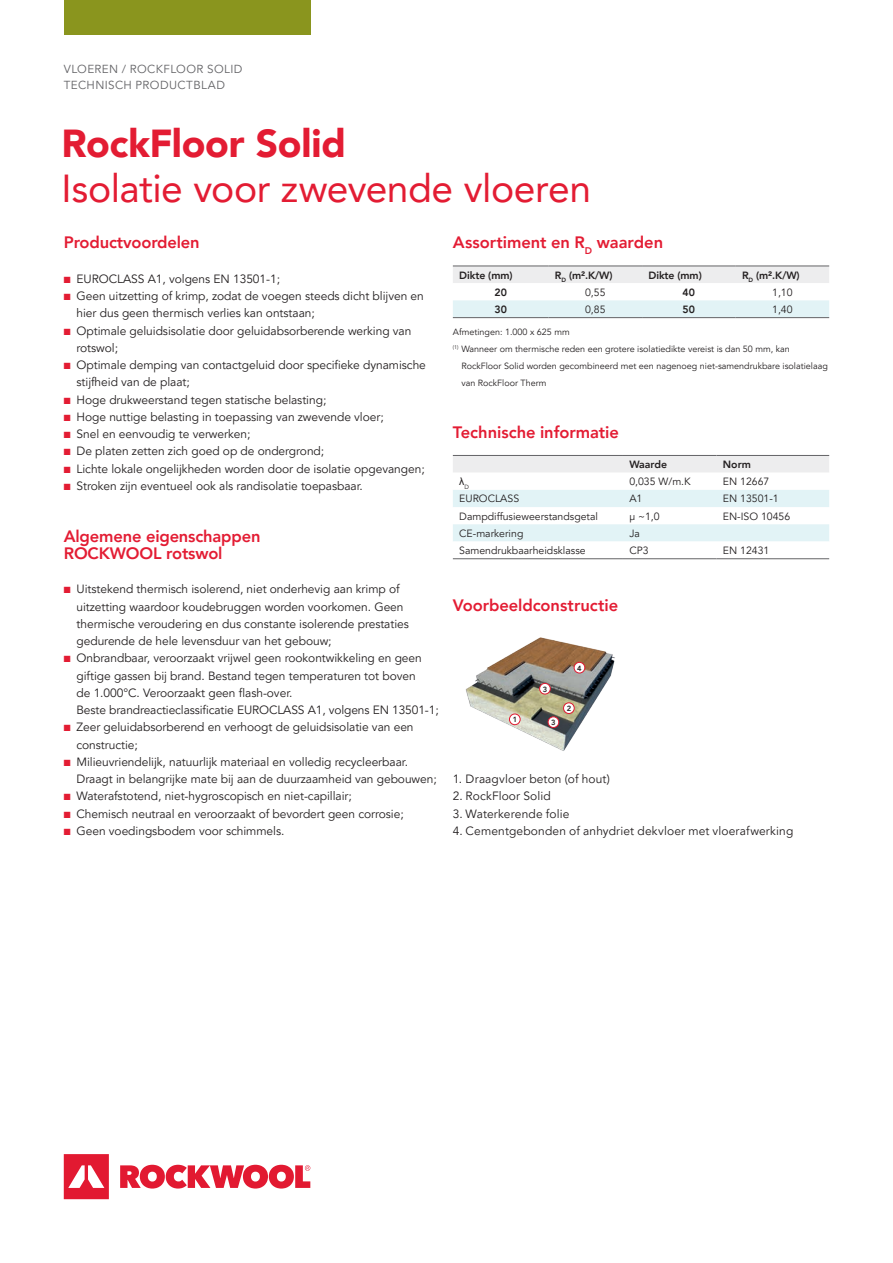
<style>
.page{position:relative;width:893px;height:1263px;background:#fff}
.page>*{position:absolute;margin:0;border:0;box-sizing:border-box;transform-origin:0 0}
.t1{font:39px "Avenir LT Pro";letter-spacing:-.01em;color:#e31c33}
.t2{font:900 39px "Avenir LT Pro";letter-spacing:-.005em;color:#e31c33}
.t3{font:800 16.5px/17.2px "Avenir LT Pro";letter-spacing:-.01em;color:#e31c33}
.t4{font:12px/17.2px "Avenir LT Pro";letter-spacing:-.005em;color:#231f20}
.t5{font:11.7px/16.5px "Avenir LT Pro";letter-spacing:.035em;color:#636366}
.t6{font:10.5px "Avenir LT Pro";color:#231f20}
.t7{font:800 10.5px "Avenir LT Pro";letter-spacing:-.01em;color:#231f20}
.t8{font:10.5px "Arial";color:#231f20}
.t9{font:9px "Avenir LT Pro";color:#231f20}
.t10{font:800 7.5px "Avenir LT Pro";color:#231f20}
.s1{color:#e31c33}
</style>
<div class="page">
<svg style="left:453px;top:456px;width:376px;height:85px"></svg>
<hr style="left:453px;top:455px;width:170px;height:1px;background:#636366">
<hr style="left:623px;top:455px;width:93px;height:1px;background:#636366">
<hr style="left:716px;top:455px;width:113px;height:1px;background:#636366">
<hr style="left:453px;top:558px;width:170px;height:1px;background:#636366">
<hr style="left:623px;top:558px;width:93px;height:1px;background:#636366">
<hr style="left:716px;top:558px;width:113px;height:1px;background:#636366">
<div style="left:64px;top:0;width:246px;height:34px;background:#8a951e"></div>
<svg style="left:64px;top:1154px;width:246px;height:45px"></svg>
<svg style="left:453px;top:267px;width:376px;height:50px"></svg>
<hr style="left:453px;top:266px;width:96px;height:1px;background:#636366">
<hr style="left:549px;top:266px;width:93px;height:1px;background:#636366">
<hr style="left:642px;top:266px;width:94px;height:1px;background:#636366">
<hr style="left:736px;top:266px;width:93px;height:1px;background:#636366">
<hr style="left:453px;top:317px;width:96px;height:1px;background:#636366">
<hr style="left:549px;top:317px;width:93px;height:1px;background:#636366">
<hr style="left:642px;top:317px;width:94px;height:1px;background:#636366">
<hr style="left:736px;top:317px;width:93px;height:1px;background:#636366">
<img style="left:465px;top:637px;width:150px;height:114px">
<div style="left:574px;top:662px;width:11px;height:11px;background:#fff;border-radius:50%"></div>
<div style="left:574px;top:662px;width:11px;height:11px;border:1px solid #e21931;border-radius:50%"></div>
<div style="left:563px;top:703px;width:11px;height:10px;background:#fff;border-radius:50%"></div>
<div style="left:563px;top:702px;width:12px;height:12px;border:1px solid #e21931;border-radius:50%"></div>
<div style="left:540px;top:683px;width:10px;height:11px;background:#fff;border-radius:50%"></div>
<div style="left:539px;top:683px;width:12px;height:11px;border:1px solid #e21931;border-radius:50%"></div>
<div style="left:509px;top:714px;width:11px;height:11px;background:#fff;border-radius:50%"></div>
<div style="left:509px;top:714px;width:11px;height:11px;border:1px solid #e21931;border-radius:50%"></div>
<div style="left:548px;top:717px;width:11px;height:10px;background:#fff;border-radius:50%"></div>
<div style="left:548px;top:716px;width:11px;height:12px;border:1px solid #e21931;border-radius:50%"></div>
<p class="t5" style="left:64px;top:61px;width:180px">VLOEREN / ROCKFLOOR SOLID<br>TECHNISCH PRODUCTBLAD</p>
<h1 class="t2" style="left:62px;top:120px;width:286px">RockFloor Solid</h1>
<h1 class="t1" style="left:62px;top:165px;width:531px">Isolatie voor zwevende vloeren</h1>
<h2 class="t3" style="left:64px;top:234px;width:137px">Productvoordelen</h2>
<p class="t4" style="left:64px;top:270px;width:218px"><span class="s1">■</span> EUROCLASS A1, volgens EN 13501-1;</p>
<p class="t4" style="left:77px;top:288px;width:349px;text-indent:-13px"><span class="s1">■</span> Geen uitzetting of krimp, zodat de voegen steeds dicht blijven en hier dus geen thermisch verlies kan ontstaan;</p>
<p class="t4" style="left:77px;top:322px;width:336px;text-indent:-13px"><span class="s1">■</span> Optimale geluidsisolatie door geluidabsorberende werking van rotswol;</p>
<p class="t4" style="left:77px;top:357px;width:351px;text-indent:-13px"><span class="s1">■</span> Optimale demping van contactgeluid door specifieke dynamische stijfheid van de plaat;</p>
<p class="t4" style="left:64px;top:391px;width:264px"><span class="s1">■</span> Hoge drukweerstand tegen statische belasting;</p>
<p class="t4" style="left:64px;top:408px;width:321px"><span class="s1">■</span> Hoge nuttige belasting in toepassing van zwevende vloer;</p>
<p class="t4" style="left:64px;top:426px;width:188px"><span class="s1">■</span> Snel en eenvoudig te verwerken;</p>
<p class="t4" style="left:64px;top:443px;width:262px"><span class="s1">■</span> De platen zetten zich goed op de ondergrond;</p>
<p class="t4" style="left:64px;top:460px;width:362px"><span class="s1">■</span> Lichte lokale ongelijkheden worden door de isolatie opgevangen;</p>
<p class="t4" style="left:64px;top:477px;width:301px"><span class="s1">■</span> Stroken zijn eventueel ook als randisolatie toepasbaar.</p>
<h2 class="t3" style="left:64px;top:527px;width:198px">Algemene eigenschappen<br>ROCKWOOL rotswol</h2>
<p class="t4" style="left:77px;top:581px;width:334px;text-indent:-13px"><span class="s1">■</span> Uitstekend thermisch isolerend, niet onderhevig aan krimp of uitzetting waardoor koudebruggen worden voorkomen. Geen thermische veroudering en dus constante isolerende prestaties gedurende de hele levensduur van het gebouw;</p>
<p class="t4" style="left:77px;top:650px;width:364px;text-indent:-13px"><span class="s1">■</span> Onbrandbaar, veroorzaakt vrijwel geen rookontwikkeling en geen giftige gassen bij brand. Bestand tegen temperaturen tot boven<br>de 1.000°C. Veroorzaakt geen flash-over.<br>Beste brandreactieclassificatie EUROCLASS A1, volgens EN 13501-1;</p>
<p class="t4" style="left:77px;top:719px;width:339px;text-indent:-13px"><span class="s1">■</span> Zeer geluidabsorberend en verhoogt de geluidsisolatie van een constructie;</p>
<p class="t4" style="left:77px;top:753px;width:362px;text-indent:-13px"><span class="s1">■</span> Milieuvriendelijk, natuurlijk materiaal en volledig recycleerbaar.<br>Draagt in belangrijke mate bij aan de duurzaamheid van gebouwen;</p>
<p class="t4" style="left:64px;top:788px;width:290px"><span class="s1">■</span> Waterafstotend, niet-hygroscopisch en niet-capillair;</p>
<p class="t4" style="left:64px;top:805px;width:341px"><span class="s1">■</span> Chemisch neutraal en veroorzaakt of bevordert geen corrosie;</p>
<p class="t4" style="left:64px;top:822px;width:222px"><span class="s1">■</span> Geen voedingsbodem voor schimmels.</p>
<h2 class="t3" style="left:453px;top:234px;width:212px">Assortiment en R<sub>D</sub> waarden</h2>
<p class="t7" style="left:459px;top:269px;width:55px">Dikte (mm)</p>
<p class="t7" style="left:555px;top:269px;width:59px">R<sub>D</sub> (m².K/W)</p>
<p class="t7" style="left:648px;top:269px;width:55px">Dikte (mm)</p>
<p class="t7" style="left:742px;top:269px;width:59px">R<sub>D</sub> (m².K/W)</p>
<p class="t7" style="left:494px;top:286px;width:14px">20</p>
<p class="t6" style="left:585px;top:286px;width:22px">0,55</p>
<p class="t7" style="left:683px;top:286px;width:14px">40</p>
<p class="t6" style="left:772px;top:286px;width:22px">1,10</p>
<p class="t7" style="left:494px;top:303px;width:14px">30</p>
<p class="t6" style="left:585px;top:303px;width:22px">0,85</p>
<p class="t7" style="left:683px;top:303px;width:14px">50</p>
<p class="t6" style="left:772px;top:303px;width:22px">1,40</p>
<p class="t9" style="left:453px;top:326px;width:118px">Afmetingen: 1.000 x 625 mm</p>
<p class="t9" style="left:453px;top:343px;width:338px"><sup>(1)</sup> Wanneer om thermische reden een grotere isolatiedikte vereist is dan 50 mm, kan</p>
<p class="t9" style="left:461px;top:361px;width:368px">RockFloor Solid worden gecombineerd met een nagenoeg niet-samendrukbare isolatielaag</p>
<p class="t9" style="left:461px;top:378px;width:87px">van RockFloor Therm</p>
<h2 class="t3" style="left:453px;top:424px;width:167px">Technische informatie</h2>
<p class="t7" style="left:629px;top:458px;width:39px">Waarde</p>
<p class="t7" style="left:723px;top:458px;width:30px">Norm</p>
<p class="t8" style="left:459px;top:475px;width:11px">λ<sub>D</sub></p>
<p class="t6" style="left:629px;top:475px;width:63px">0,035 W/m.K</p>
<p class="t6" style="left:723px;top:475px;width:48px">EN 12667</p>
<p class="t6" style="left:459px;top:493px;width:61px">EUROCLASS</p>
<p class="t6" style="left:629px;top:493px;width:15px">A1</p>
<p class="t6" style="left:723px;top:493px;width:57px">EN 13501-1</p>
<p class="t6" style="left:459px;top:510px;width:140px">Dampdiffusieweerstandsgetal</p>
<p class="t6" style="left:629px;top:510px;width:32px">μ ~1,0</p>
<p class="t6" style="left:723px;top:510px;width:69px">EN-ISO 10456</p>
<p class="t6" style="left:459px;top:527px;width:66px">CE-markering</p>
<p class="t6" style="left:629px;top:527px;width:12px">Ja</p>
<p class="t6" style="left:459px;top:544px;width:128px">Samendrukbaarheidsklasse</p>
<p class="t6" style="left:629px;top:544px;width:21px">CP3</p>
<p class="t6" style="left:723px;top:544px;width:48px">EN 12431</p>
<h2 class="t3" style="left:453px;top:596px;width:167px">Voorbeeldconstructie</h2>
<p class="t10" style="left:577px;top:663px;width:6px">4</p>
<p class="t10" style="left:543px;top:684px;width:6px">3</p>
<p class="t10" style="left:567px;top:704px;width:6px">2</p>
<p class="t10" style="left:513px;top:715px;width:6px">1</p>
<p class="t10" style="left:551px;top:718px;width:6px">3</p>
<p class="t4" style="left:453px;top:771px;width:159px">1. Draagvloer beton (of hout)</p>
<p class="t4" style="left:453px;top:788px;width:99px">2. RockFloor Solid</p>
<p class="t4" style="left:453px;top:805px;width:118px">3. Waterkerende folie</p>
<p class="t4" style="left:453px;top:822px;width:342px">4. Cementgebonden of anhydriet dekvloer met vloerafwerking</p>
</div>
